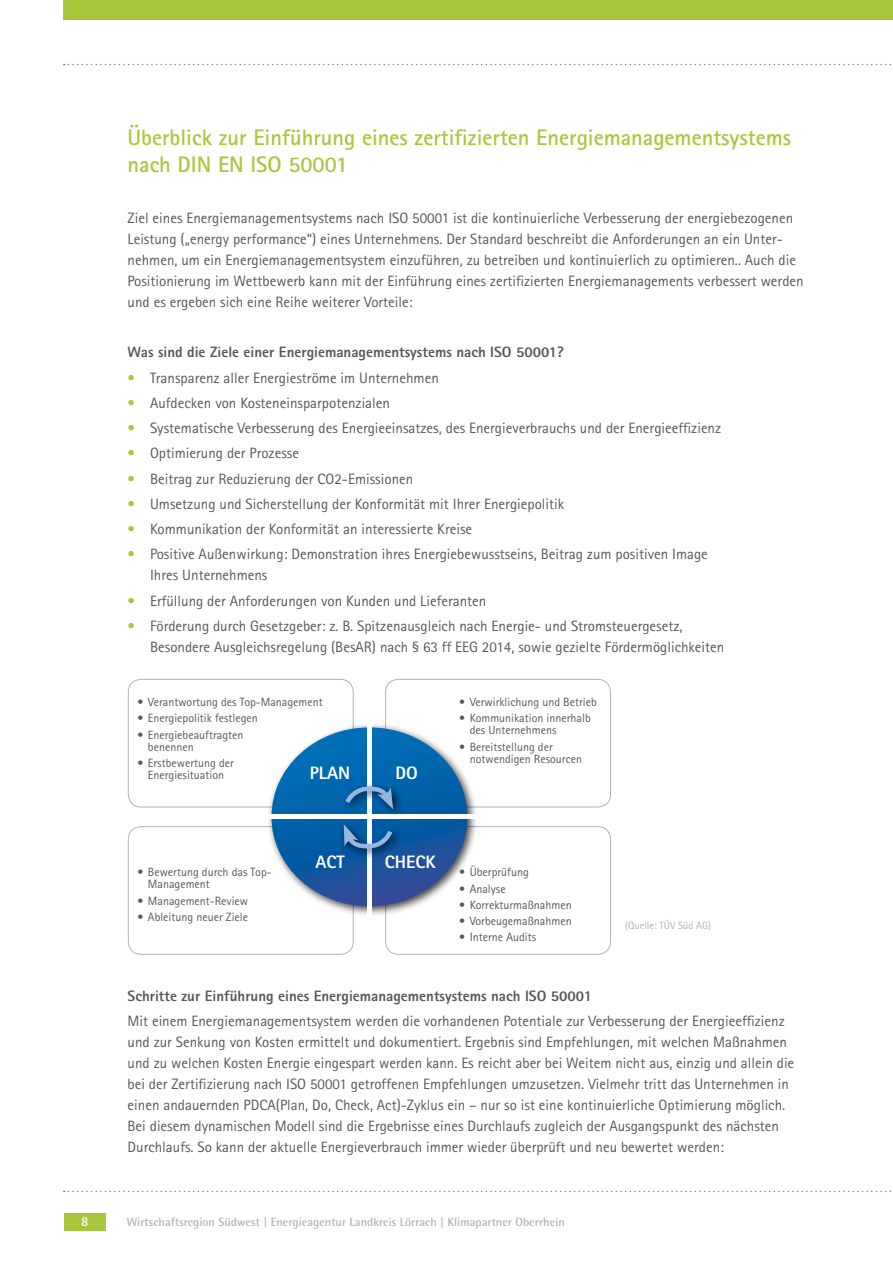
<style>
.page{position:relative;width:893px;height:1263px;background:#fff}
.page>*{position:absolute;margin:0;border:0;box-sizing:border-box;transform-origin:0 0}
.t1{font:700 22.5px/27px "Rotis Sans Serif";color:#a8c73d}
.t2{font:800 18px "Rotis Sans Serif";color:#fff}
.t3{font:15px/21px "Rotis Sans Serif";color:#58585a}
.t4{font:800 15px "Rotis Sans Serif";color:#58585a}
.t5{font:700 13.5px "Rotis Semi Sans";color:#fff}
.t6{font:12px/12px "Rotis Sans Serif";color:#58585a}
.t7{font:700 12px "Rotis Semi Sans";color:#b1b3b4}
.t8{font:10.5px "Rotis Sans Serif";color:#b1b3b4}
.s1{color:#a8c73d}
</style>
<div class="page">
<div style="left:64px;top:1213px;width:42px;height:18px;background:#a8c73d"></div>
<svg style="left:64px;top:1191px;width:828px;height:1px"></svg>
<svg style="left:64px;top:64px;width:828px;height:1px"></svg>
<div style="left:64px;top:0;width:829px;height:20px;background:#a8c73d"></div>
<div style="left:385px;top:679px;width:226px;height:128px;border:1px solid #b1b3b4;border-radius:13px"></div>
<div style="left:385px;top:826px;width:226px;height:129px;border:1px solid #b1b3b4;border-radius:13px"></div>
<div style="left:128px;top:826px;width:226px;height:129px;border:1px solid #b1b3b4;border-radius:13px"></div>
<div style="left:128px;top:679px;width:226px;height:128px;border:1px solid #b1b3b4;border-radius:13px"></div>
<div style="left:266px;top:722px;width:218px;height:201px;background:#000;opacity:.75"></div>
<div style="left:367px;top:706px;width:5px;height:222px;background:#fff"></div>
<div style="left:258px;top:814px;width:222px;height:5px;background:#fff"></div>
<svg style="left:271px;top:727px;width:196px;height:179px"></svg>
<p class="t5" style="left:81px;top:1213px;width:9px">8</p>
<h1 class="t1" style="left:128px;top:124px;width:665px">Überblick zur Einführung eines zertifizierten Energiemanagementsystems nach DIN EN ISO 50001</h1>
<p class="t3" style="left:128px;top:207px;width:678px">Ziel eines Energiemanagementsystems nach ISO 50001 ist die kontinuierliche Verbesserung der energiebezogenen Leistung („energy performance“) eines Unternehmens. Der Standard beschreibt die Anforderungen an ein Unter&shy;nehmen, um ein Energiemanagementsystem einzuführen, zu betreiben und kontinuierlich zu optimieren.. Auch die Positionierung im Wettbewerb kann mit der Einführung eines zertifizierten Energiemanagements verbessert werden und es ergeben sich eine Reihe weiterer Vorteile:</p>
<p class="t4" style="left:128px;top:343px;width:438px">Was sind die Ziele einer Energiemanagementsystems nach ISO 50001?</p>
<p class="t3" style="left:128px;top:367px;width:313px"><span class="s1">•</span> Transparenz aller Energieströme im Unternehmen</p>
<p class="t3" style="left:128px;top:392px;width:264px"><span class="s1">•</span> Aufdecken von Kosteneinsparpotenzialen</p>
<p class="t3" style="left:128px;top:417px;width:595px"><span class="s1">•</span> Systematische Verbesserung des Energieeinsatzes, des Energieverbrauchs und der Energieeffizienz</p>
<p class="t3" style="left:128px;top:443px;width:173px"><span class="s1">•</span> Optimierung der Prozesse</p>
<p class="t3" style="left:128px;top:468px;width:287px"><span class="s1">•</span> Beitrag zur Reduzierung der CO2-Emissionen</p>
<p class="t3" style="left:128px;top:493px;width:438px"><span class="s1">•</span> Umsetzung und Sicherstellung der Konformität mit Ihrer Energiepolitik</p>
<p class="t3" style="left:128px;top:518px;width:346px"><span class="s1">•</span> Kommunikation der Konformität an interessierte Kreise</p>
<p class="t3" style="left:150px;top:544px;width:559px;text-indent:-22px"><span class="s1">•</span> Positive Außenwirkung: Demonstration ihres Energiebewusstseins, Beitrag zum positiven Image<br>Ihres Unternehmens</p>
<p class="t3" style="left:128px;top:590px;width:360px"><span class="s1">•</span> Erfüllung der Anforderungen von Kunden und Lieferanten</p>
<p class="t3" style="left:150px;top:615px;width:576px;text-indent:-22px"><span class="s1">•</span> Förderung durch Gesetzgeber: z. B. Spitzenausgleich nach Energie- und Stromsteuergesetz,<br>Besondere Ausgleichsregelung (BesAR) nach § 63 ff EEG 2014, sowie gezielte Fördermöglichkeiten</p>
<p class="t6" style="left:137px;top:696px;width:187px">• Verantwortung des Top-Management</p>
<p class="t6" style="left:137px;top:712px;width:122px">• Energiepolitik festlegen</p>
<p class="t6" style="left:148px;top:728px;width:97px;text-indent:-10px">• Energiebeauftragten benennen</p>
<p class="t6" style="left:137px;top:757px;width:98px;text-align:center">• Erstbewertung der<br>Energiesituation</p>
<p class="t2" style="left:310px;top:762px;width:42px">PLAN</p>
<p class="t2" style="left:395px;top:762px;width:24px">DO</p>
<p class="t6" style="left:459px;top:696px;width:139px">• Verwirklichung und Betrieb</p>
<p class="t6" style="left:470px;top:712px;width:123px;text-indent:-10px">• Kommunikation innerhalb des Unternehmens</p>
<p class="t6" style="left:470px;top:740px;width:114px;text-indent:-10px">• Bereitstellung der notwendigen Resourcen</p>
<p class="t6" style="left:148px;top:866px;width:125px;text-indent:-10px">• Bewertung durch das Top-<br>Management</p>
<p class="t6" style="left:137px;top:894px;width:112px">• Management-Review</p>
<p class="t6" style="left:137px;top:911px;width:112px">• Ableitung neuer Ziele</p>
<p class="t2" style="left:315px;top:850px;width:31px">ACT</p>
<p class="t2" style="left:385px;top:850px;width:53px">CHECK</p>
<p class="t6" style="left:459px;top:866px;width:71px">• Überprüfung</p>
<p class="t6" style="left:459px;top:882px;width:48px">• Analyse</p>
<p class="t6" style="left:459px;top:899px;width:114px">• Korrekturmaßnahmen</p>
<p class="t6" style="left:459px;top:915px;width:114px">• Vorbeugemaßnahmen</p>
<p class="t6" style="left:459px;top:931px;width:78px">• Interne Audits</p>
<p class="t8" style="left:625px;top:920px;width:88px">(Quelle: TÜV Süd AG)</p>
<p class="t4" style="left:128px;top:986px;width:466px">Schritte zur Einführung eines Energiemanagementsystems nach ISO 50001</p>
<p class="t3" style="left:128px;top:1011px;width:668px">Mit einem Energiemanagementsystem werden die vorhandenen Potentiale zur Verbesserung der Energieeffizienz und zur Senkung von Kosten ermittelt und dokumentiert. Ergebnis sind Empfehlungen, mit welchen Maßnahmen und zu welchen Kosten Energie eingespart werden kann. Es reicht aber bei Weitem nicht aus, einzig und allein die bei der Zertifizierung nach ISO 50001 getroffenen Empfehlungen umzusetzen. Vielmehr tritt das Unternehmen in einen andauernden PDCA(Plan, Do, Check, Act)-Zyklus ein – nur so ist eine kontinuierliche Optimierung möglich.<br>Bei diesem dynamischen Modell sind die Ergebnisse eines Durchlaufs zugleich der Ausgangspunkt des nächsten Durchlaufs. So kann der aktuelle Energieverbrauch immer wieder überprüft und neu bewertet werden:</p>
<p class="t7" style="left:127px;top:1214px;width:440px">Wirtschaftsregion Südwest | Energieagentur Landkreis Lörrach | Klimapartner Oberrhein</p>
</div>
